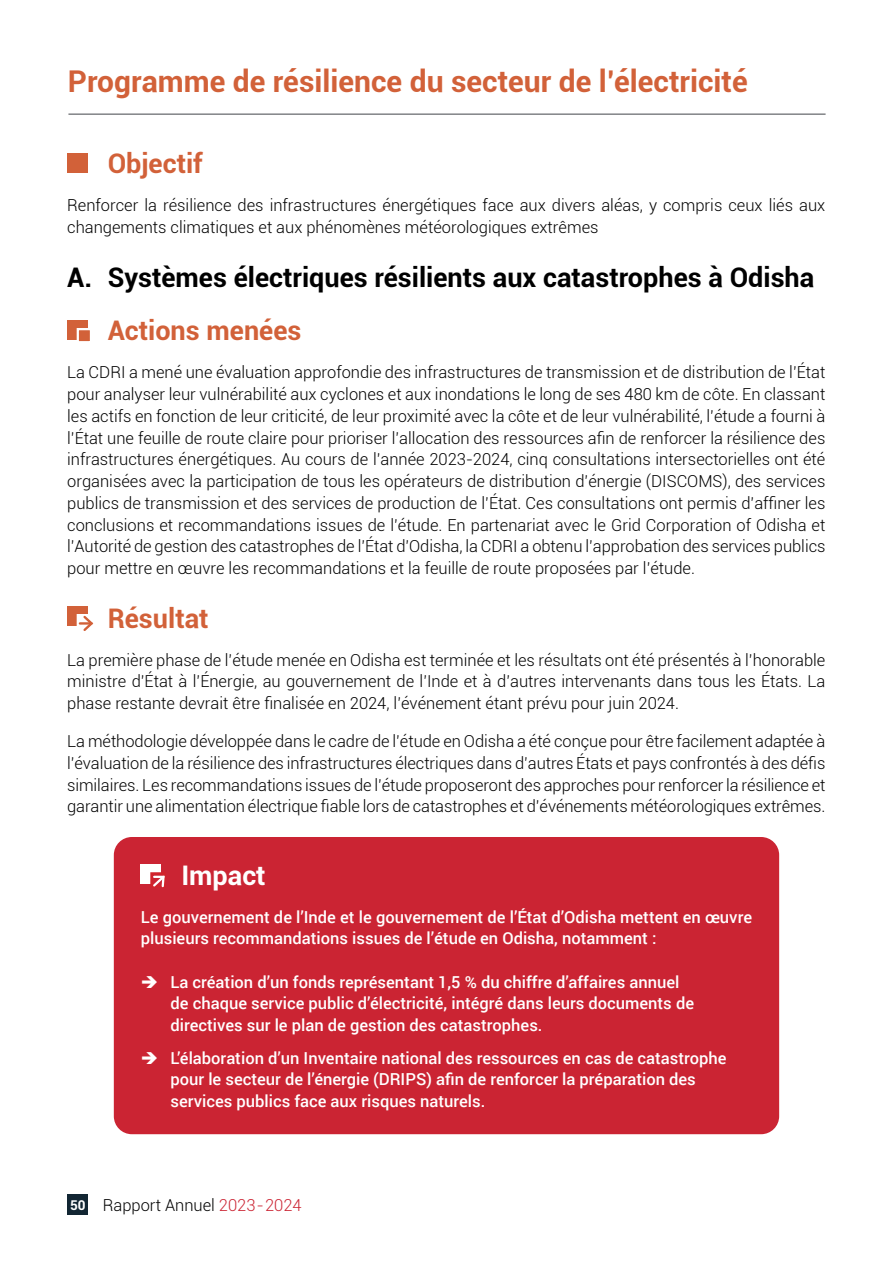
<style>
.page{position:relative;width:893px;height:1263px;background:#fff}
.page>*{position:absolute;margin:0;border:0;box-sizing:border-box;transform-origin:0 0}
.t1{font:700 30px "Roboto";color:#d26139}
.t2{font:700 27px "Roboto";color:#000}
.t3{font:700 27px "Roboto";color:#d26139}
.t4{font:700 27px "Roboto";color:#fff}
.t5{font:300 16.5px/21.8px "Roboto";color:#000;text-align:justify}
.t6{font:500 16.5px/21.8px "Roboto";color:#fff}
.s1{font-weight:700;font-size:13.5px;color:#fff}
.s2{color:#cb2433}
</style>
<div class="page">
<div style="left:68px;top:1195px;width:20px;height:20px;background:#122633"></div>
<div style="left:67px;top:153px;width:20px;height:20px;background:#d26139"></div>
<div style="left:67px;top:320px;width:20px;height:20px;background:#d26139"></div>
<div style="left:77px;top:328px;width:15px;height:15px;background:#d26139;border:2px solid #fff"></div>
<div style="left:67px;top:606px;width:20px;height:20px;background:#d26139"></div>
<svg style="left:77px;top:614px;width:15px;height:15px"></svg>
<svg style="left:80px;top:614px;width:14px;height:17px"></svg>
<hr style="left:68px;top:113px;width:758px;height:2px;background:#808285">
<div style="left:114px;top:837px;width:665px;height:297px;background:#cb2433;border-radius:18px"></div>
<div style="left:141px;top:864px;width:20px;height:20px;background:#fff"></div>
<svg style="left:150px;top:872px;width:11px;height:12px"></svg>
<svg style="left:151px;top:874px;width:14px;height:14px"></svg>
<h1 class="t1" style="left:68px;top:60px;width:681px">Programme de résilience du secteur de l’électricité</h1>
<h2 class="t3" style="left:108px;top:145px;width:97px">Objectif</h2>
<p class="t5" style="left:67px;top:194px;width:760px">Renforcer la résilience des infrastructures énergétiques face aux divers aléas, y compris ceux liés aux changements climatiques et aux phénomènes météorologiques extrêmes</p>
<h2 class="t2" style="left:67px;top:258px;width:749px">A. Systèmes électriques résilients aux catastrophes à Odisha</h2>
<h2 class="t3" style="left:108px;top:312px;width:195px">Actions menées</h2>
<p class="t5" style="left:67px;top:361px;width:760px">La CDRI a mené une évaluation approfondie des infrastructures de transmission et de distribution de l’État pour analyser leur vulnérabilité aux cyclones et aux inondations le long de ses 480 km de côte. En classant les actifs en fonction de leur criticité, de leur proximité avec la côte et de leur vulnérabilité, l’étude a fourni à l’État une feuille de route claire pour prioriser l’allocation des ressources afin de renforcer la résilience des infrastructures énergétiques. Au cours de l’année 2023-2024, cinq consultations intersectorielles ont été organisées avec la participation de tous les opérateurs de distribution d’énergie (DISCOMS), des services publics de transmission et des services de production de l’État. Ces consultations ont permis d’affiner les conclusions et recommandations issues de l’étude. En partenariat avec le Grid Corporation of Odisha et l’Autorité de gestion des catastrophes de l’État d’Odisha, la CDRI a obtenu l’approbation des services publics pour mettre en œuvre les recommandations et la feuille de route proposées par l’étude.</p>
<h2 class="t3" style="left:108px;top:599px;width:102px">Résultat</h2>
<p class="t5" style="left:67px;top:648px;width:760px">La première phase de l’étude menée en Odisha est terminée et les résultats ont été présentés à l’honorable ministre d’État à l’Énergie, au gouvernement de l’Inde et à d’autres intervenants dans tous les États. La phase restante devrait être finalisée en 2024, l’événement étant prévu pour juin 2024.</p>
<p class="t5" style="left:67px;top:730px;width:760px">La méthodologie développée dans le cadre de l’étude en Odisha a été conçue pour être facilement adaptée à l’évaluation de la résilience des infrastructures électriques dans d’autres États et pays confrontés à des défis similaires. Les recommandations issues de l’étude proposeront des approches pour renforcer la résilience et garantir une alimentation électrique fiable lors de catastrophes et d’événements météorologiques extrêmes.</p>
<h2 class="t4" style="left:181px;top:856px;width:86px">Impact</h2>
<p class="t6" style="left:141px;top:905px;width:613px">Le gouvernement de l’Inde et le gouvernement de l’État d’Odisha mettent en œuvre plusieurs recommandations issues de l’étude en Odisha, notamment :</p>
<p class="t6" style="left:171px;top:970px;width:525px">La création d’un fonds représentant 1,5 % du chiffre d’affaires annuel de chaque service public d’électricité, intégré dans leurs documents de directives sur le plan de gestion des catastrophes.</p>
<p class="t6" style="left:171px;top:1046px;width:558px">L’élaboration d’un Inventaire national des ressources en cas de catastrophe pour le secteur de l’énergie (DRIPS) afin de renforcer la préparation des services publics face aux risques naturels.</p>
<p class="t5" style="left:70px;top:1194px;width:233px"><span class="s1">50</span> Rapport Annuel <span class="s2">2023-2024</span></p>
</div>
